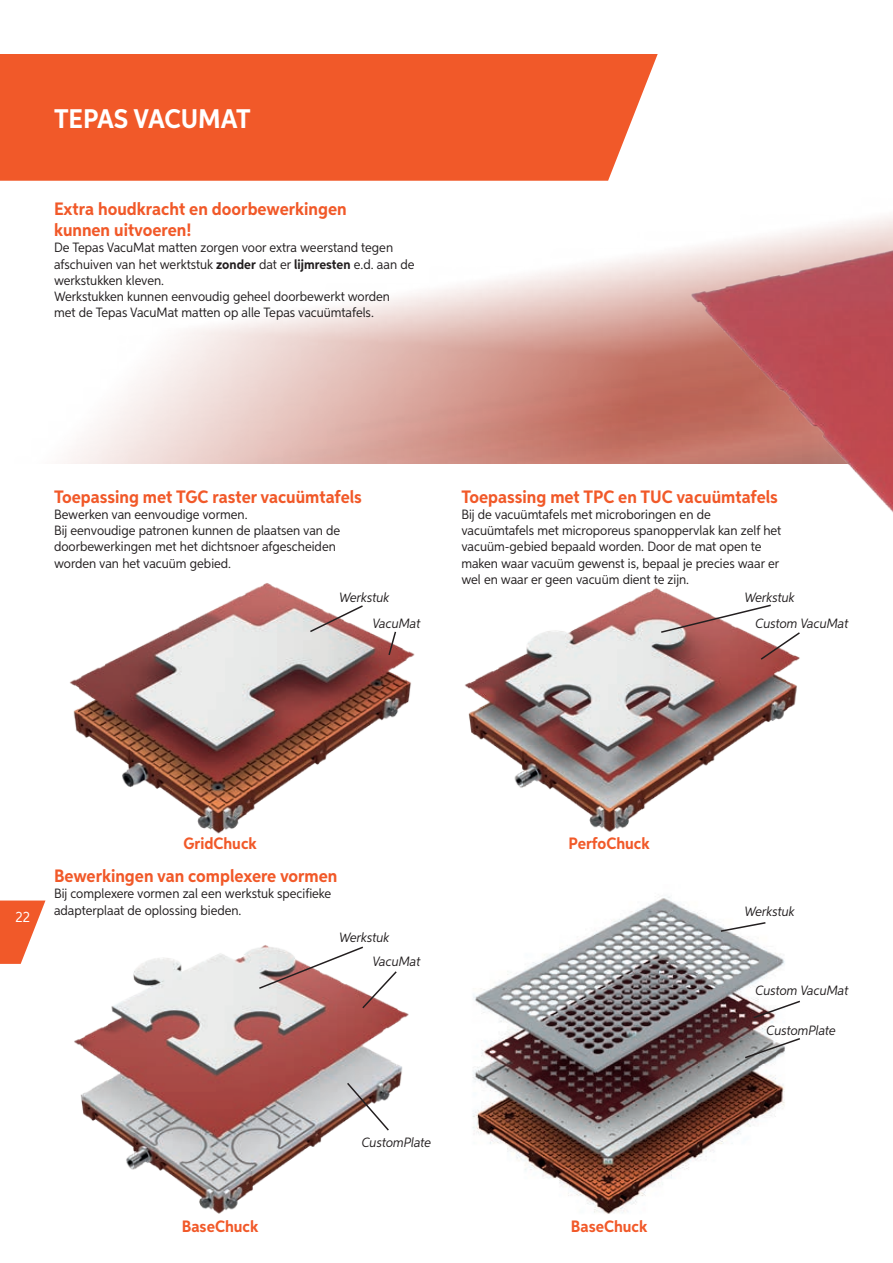
<style>
.page{position:relative;width:893px;height:1263px;background:#fff}
.page>*{position:absolute;margin:0;border:0;box-sizing:border-box;transform-origin:0 0}
.t1{font:700 27px "Aspira Nar";letter-spacing:-.005em;color:#fff}
.t2{font:700 18px/21.6px "Aspira Nar";color:#f15929}
.t3{font:700 16.5px "Aspira Nar";color:#f15929}
.t4{font:15px "Aspira Nar";color:#fff}
.t5{font:13.5px/16.2px "Aspira Nar";color:#231f20}
.t6{font:italic 13.5px "Aspira Nar";color:#231f20}
.s1{font-weight:700}
</style>
<div class="page">
<svg style="left:0;top:900px;width:45px;height:64px"></svg>
<img style="left:540px;top:211px;width:353px;height:302px">
<div style="left:0;top:54px;width:658px;height:127px;background:#f15929"></div>
<img style="left:70px;top:583px;width:345px;height:251px">
<img style="left:465px;top:588px;width:332px;height:244px">
<img style="left:74px;top:948px;width:335px;height:266px">
<img style="left:472px;top:897px;width:313px;height:317px">
<svg style="left:308px;top:604px;width:56px;height:29px"></svg>
<svg style="left:387px;top:630px;width:10px;height:27px"></svg>
<svg style="left:659px;top:603px;width:141px;height:58px"></svg>
<svg style="left:719px;top:921px;width:48px;height:12px"></svg>
<svg style="left:752px;top:999px;width:48px;height:20px"></svg>
<svg style="left:743px;top:1037px;width:57px;height:22px"></svg>
<svg style="left:257px;top:945px;width:141px;height:65px"></svg>
<svg style="left:345px;top:1081px;width:45px;height:51px"></svg>
<h1 class="t1" style="left:54px;top:102px;width:198px">TEPAS VACUMAT</h1>
<h2 class="t2" style="left:54px;top:198px;width:294px">Extra houdkracht en doorbewerkingen kunnen uitvoeren!</h2>
<p class="t5" style="left:54px;top:239px;width:362px">De Tepas VacuMat matten zorgen voor extra weerstand tegen afschuiven van het werktstuk <span class="s1">zonder</span> dat er <span class="s1">lijmresten</span> e.d. aan de werkstukken kleven.<br>Werkstukken kunnen eenvoudig geheel doorbewerkt worden met de Tepas VacuMat matten op alle Tepas vacuümtafels.</p>
<h2 class="t2" style="left:54px;top:486px;width:309px">Toepassing met TGC raster vacuümtafels</h2>
<p class="t5" style="left:54px;top:506px;width:288px">Bewerken van eenvoudige vormen.<br>Bij eenvoudige patronen kunnen de plaatsen van de doorbewerkingen met het dichtsnoer afgescheiden worden van het vacuüm gebied.</p>
<h2 class="t2" style="left:461px;top:486px;width:318px">Toepassing met TPC en TUC vacuümtafels</h2>
<p class="t5" style="left:461px;top:506px;width:321px">Bij de vacuümtafels met microboringen en de vacuümtafels met microporeus spanoppervlak kan zelf het vacuüm-gebied bepaald worden. Door de mat open te maken waar vacuüm gewenst is, bepaal je precies waar er wel en waar er geen vacuüm dient te zijn.</p>
<p class="t6" style="left:339px;top:589px;width:52px">Werkstuk</p>
<p class="t6" style="left:745px;top:589px;width:52px">Werkstuk</p>
<p class="t6" style="left:373px;top:615px;width:49px">VacuMat</p>
<p class="t6" style="left:755px;top:615px;width:94px">Custom VacuMat</p>
<p class="t4" style="left:16px;top:907px;width:16px">22</p>
<p class="t3" style="left:183px;top:833px;width:75px">GridChuck</p>
<p class="t3" style="left:569px;top:833px;width:83px">PerfoChuck</p>
<h2 class="t2" style="left:54px;top:865px;width:285px">Bewerkingen van complexere vormen</h2>
<p class="t5" style="left:54px;top:885px;width:279px">Bij complexere vormen zal een werkstuk specifieke adapterplaat de oplossing bieden.</p>
<p class="t6" style="left:339px;top:929px;width:52px">Werkstuk</p>
<p class="t6" style="left:373px;top:953px;width:49px">VacuMat</p>
<p class="t6" style="left:362px;top:1134px;width:71px">CustomPlate</p>
<p class="t3" style="left:182px;top:1216px;width:78px">BaseChuck</p>
<p class="t3" style="left:571px;top:1216px;width:78px">BaseChuck</p>
<p class="t6" style="left:745px;top:903px;width:52px">Werkstuk</p>
<p class="t6" style="left:755px;top:982px;width:94px">Custom VacuMat</p>
<p class="t6" style="left:766px;top:1022px;width:71px">CustomPlate</p>
</div>
